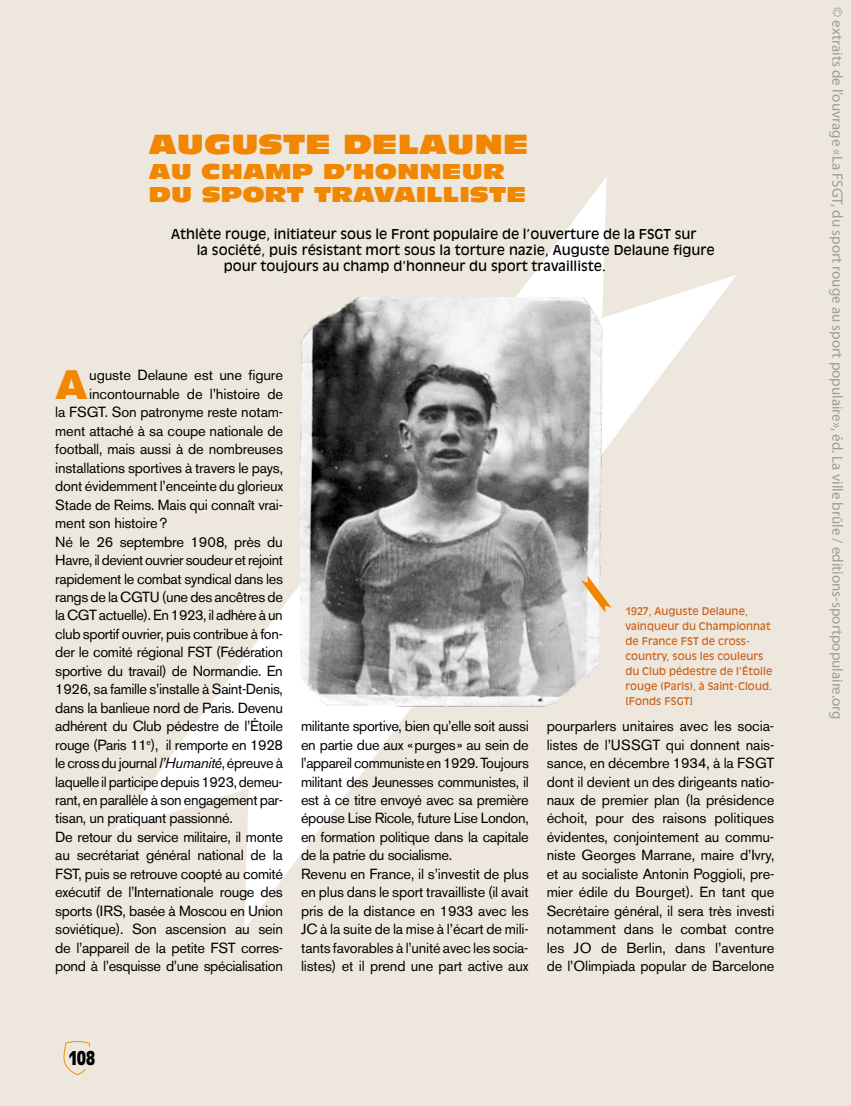
<style>
.page{position:relative;width:851px;height:1106px;background:#fff}
.page>*{position:absolute;margin:0;border:0;box-sizing:border-box;transform-origin:0 0}
.t1{font:40.65px "Akzidenz Grotesk BE Super";color:#f18700}
.t2{font:27px "Antique Olive Nord";color:#f18700}
.t3{font:21px/22.5px "Antique Olive Nord";color:#f18700}
.t4{font:700 condensed 19.5px "Antique Olive";color:#000}
.t5{font:15px "Myriad Pro";color:#9c9d9d}
.t6{font:14.55px/18.5px "Akzidenz Grotesk BE";letter-spacing:-.025em;color:#000}
.t7{font:13.5px "Antique Olive";color:#000}
.t8{font:10.5px/15px "Antique Olive";color:#cb6117}
.s1{font-style:italic}
</style>
<div class="page">
<div style="left:0;top:0;width:850px;height:1106px;background:#eee7de"></div>
<svg style="left:115px;top:177px;width:621px;height:752px"></svg>
<svg style="left:63px;top:1041px;width:27px;height:34px"></svg>
<img style="left:300px;top:298px;width:307px;height:412px">
<svg style="left:581px;top:575px;width:30px;height:37px"></svg>
<h2 class="t2" style="left:149px;top:127px;width:381px">AUGUSTE DELAUNE</h2>
<h3 class="t3" style="left:149px;top:160px;width:379px">AU CHAMP D’HONNEUR<br>DU SPORT TRAVAILLISTE</h3>
<p class="t7" style="left:171px;top:226px;width:526px">Athlète rouge, initiateur sous le Front populaire de l’ouverture de la FSGT sur</p>
<p class="t7" style="left:197px;top:242px;width:519px">la société, puis résistant mort sous la torture nazie, Auguste Delaune figure</p>
<p class="t7" style="left:224px;top:258px;width:383px">pour toujours au champ d’honneur du sport travailliste.</p>
<h1 class="t1" style="left:55px;top:361px;width:34px">A</h1>
<p class="t6" style="left:89px;top:366px;width:195px">uguste Delaune est une figure</p>
<p class="t6" style="left:89px;top:384px;width:195px">incontournable de l’histoire de</p>
<p class="t6" style="left:55px;top:403px;width:229px">la FSGT. Son patronyme reste notam-</p>
<p class="t6" style="left:55px;top:421px;width:229px">ment attaché à sa coupe nationale de</p>
<p class="t6" style="left:55px;top:440px;width:229px">football, mais aussi à de nombreuses</p>
<p class="t6" style="left:55px;top:458px;width:229px">installations sportives à travers le pays,</p>
<p class="t6" style="left:55px;top:477px;width:229px">dont évidemment l’enceinte du glorieux</p>
<p class="t6" style="left:55px;top:495px;width:229px">Stade de Reims. Mais qui connaît vrai-</p>
<p class="t6" style="left:55px;top:514px;width:113px">ment son histoire?</p>
<p class="t6" style="left:55px;top:532px;width:229px">Né le 26 septembre 1908, près du</p>
<p class="t6" style="left:55px;top:551px;width:229px">Havre, il devient ouvrier soudeur et rejoint</p>
<p class="t6" style="left:55px;top:569px;width:229px">rapidement le combat syndical dans les</p>
<p class="t6" style="left:55px;top:587px;width:229px">rangs de la CGTU (une des ancêtres de</p>
<p class="t6" style="left:55px;top:606px;width:229px">la CGT actuelle). En 1923, il adhère à un</p>
<p class="t6" style="left:55px;top:624px;width:229px">club sportif ouvrier, puis contribue à fon-</p>
<p class="t6" style="left:55px;top:643px;width:229px">der le comité régional FST (Fédération</p>
<p class="t6" style="left:55px;top:661px;width:229px">sportive du travail) de Normandie. En</p>
<p class="t6" style="left:55px;top:680px;width:229px">1926, sa famille s’installe à Saint-Denis,</p>
<p class="t6" style="left:55px;top:698px;width:229px">dans la banlieue nord de Paris. Devenu</p>
<p class="t6" style="left:55px;top:717px;width:229px">adhérent du Club pédestre de l’Étoile</p>
<p class="t6" style="left:55px;top:735px;width:229px">rouge (Paris 11<sup>e</sup>), il remporte en 1928</p>
<p class="t6" style="left:55px;top:753px;width:229px">le cross du journal <span class="s1">l’Humanité</span>, épreuve à</p>
<p class="t6" style="left:55px;top:772px;width:229px">laquelle il participe depuis 1923, demeu-</p>
<p class="t6" style="left:55px;top:790px;width:229px">rant, en parallèle à son engagement par-</p>
<p class="t6" style="left:55px;top:809px;width:179px">tisan, un pratiquant passionné.</p>
<p class="t6" style="left:55px;top:827px;width:229px">De retour du service militaire, il monte</p>
<p class="t6" style="left:55px;top:846px;width:229px">au secrétariat général national de la</p>
<p class="t6" style="left:55px;top:864px;width:229px">FST, puis se retrouve coopté au comité</p>
<p class="t6" style="left:55px;top:883px;width:229px">exécutif de l’Internationale rouge des</p>
<p class="t6" style="left:55px;top:901px;width:229px">sports (IRS, basée à Moscou en Union</p>
<p class="t6" style="left:55px;top:920px;width:229px">soviétique). Son ascension au sein</p>
<p class="t6" style="left:55px;top:938px;width:229px">de l’appareil de la petite FST corres-</p>
<p class="t6" style="left:55px;top:956px;width:229px">pond à l’esquisse d’une spécialisation</p>
<p class="t8" style="left:625px;top:603px;width:149px">1927, Auguste Delaune, vainqueur du Championnat de France FST de cross&shy;country, sous les couleurs du Club pédestre de l’Étoile rouge (Paris), à Saint-Cloud. [Fonds FSGT]</p>
<p class="t6" style="left:301px;top:717px;width:229px">militante sportive, bien qu’elle soit aussi en partie due aux «purges» au sein de l’appareil communiste en 1929. Toujours militant des Jeunesses communistes, il est à ce titre envoyé avec sa première épouse Lise Ricole, future Lise London, en formation politique dans la capitale de la patrie du socialisme.<br>Revenu en France, il s’investit de plus en plus dans le sport travailliste (il avait pris de la distance en 1933 avec les JC à la suite de la mise à l’écart de mili&shy;tants favorables à l’unité avec les socia&shy;listes) et il prend une part active aux</p>
<p class="t6" style="left:546px;top:717px;width:229px;text-align:justify">pourparlers unitaires avec les socia&shy;listes de l’USSGT qui donnent nais&shy;sance, en décembre 1934, à la FSGT dont il devient un des dirigeants natio&shy;naux de premier plan (la présidence échoit, pour des raisons politiques évidentes, conjointement au commu&shy;niste Georges Marrane, maire d’Ivry, et au socialiste Antonin Poggioli, pre&shy;mier édile du Bourget). En tant que Secrétaire général, il sera très investi notamment dans le combat contre les JO de Berlin, dans l’aventure de l’Olimpiada popular de Barcelone</p>
<h3 class="t4" style="left:69px;top:1047px;width:27px">108</h3>
<p class="t5" style="left:846px;top:7px;width:713px;rotate:90deg">© extraits de l’ouvrage «La FSGT, du sport rouge au sport populaire», éd. La ville brûle / editions-sportpopulaire.org</p>
</div>
